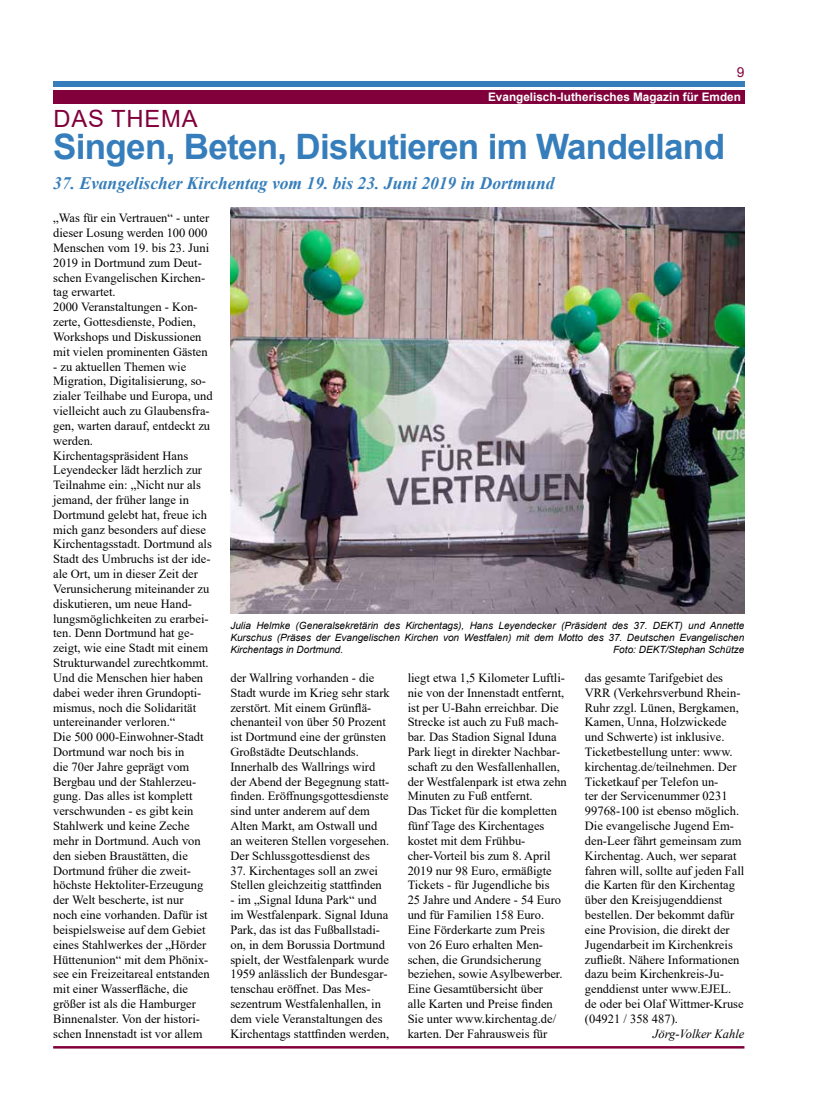
<style>
.page{position:relative;width:826px;height:1117px;background:#fff}
.page>*{position:absolute;margin:0;border:0;box-sizing:border-box;transform-origin:0 0}
.t1{font:700 35px "Arial";letter-spacing:-.02em;color:#367ebb}
.t2{font:23.75px "Arial";color:#81003b}
.t3{font:italic 700 17.5px "Times New Roman";color:#367ebb}
.t4{font:13.75px "Arial";color:#81003b}
.t5{font:12.5px/14.9px "Times New Roman";color:#000}
.t6{font:italic 12.5px "Times New Roman";color:#000}
.t7{font:700 11.75px "Arial";color:#fff}
.t8{font:italic 10px/12px "Arial";color:#000;text-align:justify}
</style>
<div class="page">
<hr style="left:53px;top:1045px;width:691px;height:3px;background:#81003b">
<div style="left:53px;top:81px;width:691px;height:6px;background:#367ebb"></div>
<div style="left:53px;top:90px;width:691px;height:14px;background:#81003b"></div>
<img style="left:230px;top:207px;width:514px;height:406px">
<p class="t4" style="left:736px;top:62px;width:9px">9</p>
<p class="t7" style="left:488px;top:89px;width:254px">Evangelisch-lutherisches Magazin für Emden</p>
<h2 class="t2" style="left:54px;top:102px;width:76px">DAS THEMA</h2>
<h1 class="t1" style="left:53px;top:122px;width:673px">Singen, Beten, Diskutieren im Wandelland</h1>
<h3 class="t3" style="left:53px;top:171px;width:503px">37. Evangelischer Kirchentag vom 19. bis 23. Juni 2019 in Dortmund</h3>
<p class="t5" style="left:53px;top:210px;width:157px">„Was für ein Vertrauen“ - unter dieser Losung werden 100 000<br>Menschen vom 19. bis 23. Juni<br>2019 in Dortmund zum Deut&shy;schen Evangelischen Kirchen&shy;tag erwartet.<br>2000 Veranstaltungen - Kon&shy;zerte, Gottesdienste, Podien,<br>Workshops und Diskussionen mit vielen prominenten Gästen</p>
<p class="t5" style="left:53px;top:358px;width:161px">- zu aktuellen Themen wie<br>Migration, Digitalisierung, so&shy;zialer Teilhabe und Europa, und vielleicht auch zu Glaubensfra&shy;gen, warten darauf, entdeckt zu werden.<br>Kirchentagspräsident Hans<br>Leyendecker lädt herzlich zur<br>Teilnahme ein: „Nicht nur als jemand, der früher lange in<br>Dortmund gelebt hat, freue ich mich ganz besonders auf diese<br>Kirchentagsstadt. Dortmund als<br>Stadt des Umbruchs ist der ide&shy;ale Ort, um in dieser Zeit der<br>Verunsicherung miteinander zu diskutieren, um neue Hand&shy;lungsmöglichkeiten zu erarbei&shy;ten. Denn Dortmund hat ge&shy;zeigt, wie eine Stadt mit einem<br>Strukturwandel zurechtkommt.<br>Und die Menschen hier haben dabei weder ihren Grundopti&shy;mismus, noch die Solidarität untereinander verloren.“<br>Die 500 000-Einwohner-Stadt<br>Dortmund war noch bis in<br>die 70er Jahre geprägt vom<br>Bergbau und der Stahlerzeu&shy;gung. Das alles ist komplett verschwunden - es gibt kein<br>Stahlwerk und keine Zeche mehr in Dortmund. Auch von den sieben Braustätten, die<br>Dortmund früher die zweit&shy;höchste Hektoliter-Erzeugung der Welt bescherte, ist nur<br>noch eine vorhanden. Dafür ist beispielsweise auf dem Gebiet eines Stahlwerkes der „Hörder<br>Hüttenunion“ mit dem Phönix&shy;see ein Freizeitareal entstanden mit einer Wasserfläche, die größer ist als die Hamburger<br>Binnenalster. Von der histori&shy;schen Innenstadt ist vor allem</p>
<p class="t8" style="left:230px;top:619px;width:515px">Julia Helmke (Generalsekretärin des Kirchentags), Hans Leyendecker (Präsident des 37. DEKT) und Annette Kurschus (Präses der Evangelischen Kirchen von Westfalen) mit dem Motto des 37. Deutschen Evangelischen Kirchentags in Dortmund.</p>
<p class="t8" style="left:613px;top:643px;width:133px">Foto: DEKT/Stephan Schütze</p>
<p class="t5" style="left:407px;top:669px;width:161px">liegt etwa 1,5 Kilometer Luftli&shy;nie von der Innenstadt entfernt, ist per U-Bahn erreichbar. Die<br>Strecke ist auch zu Fuß mach&shy;bar. Das Stadion Signal Iduna<br>Park liegt in direkter Nachbar&shy;schaft zu den Wesfallenhallen, der Westfalenpark ist etwa zehn<br>Minuten zu Fuß entfernt.<br>Das Ticket für die kompletten fünf Tage des Kirchentages kostet mit dem Frühbu&shy;cher-Vorteil bis zum 8. April<br>2019 nur 98 Euro, ermäßigte<br>Tickets - für Jugendliche bis<br>25 Jahre und Andere - 54 Euro und für Familien 158 Euro.<br>Eine Förderkarte zum Preis<br>von 26 Euro erhalten Men&shy;schen, die Grundsicherung beziehen, sowie Asylbewerber.<br>Eine Gesamtübersicht über<br>alle Karten und Preise finden<br>Sie unter www.kirchentag.de/ karten. Der Fahrausweis für</p>
<p class="t5" style="left:585px;top:669px;width:161px">das gesamte Tarifgebiet des<br>VRR (Verkehrsverbund Rhein-<br>Ruhr zzgl. Lünen, Bergkamen,<br>Kamen, Unna, Holzwickede und Schwerte) ist inklusive.<br>Ticketbestellung unter: www. kirchentag.de/teilnehmen. Der<br>Ticketkauf per Telefon un-<br>ter der Servicenummer 0231<br>99768-100 ist ebenso möglich.<br>Die evangelische Jugend Em&shy;den-Leer fährt gemeinsam zum<br>Kirchentag. Auch, wer separat fahren will, sollte auf jeden Fall die Karten für den Kirchentag über den Kreisjugenddienst bestellen. Der bekommt dafür eine Provision, die direkt der<br>Jugendarbeit im Kirchenkreis zufließt. Nähere Informationen dazu beim Kirchenkreis-Ju&shy;genddienst unter www.EJEL. de oder bei Olaf Wittmer-Kruse (04921 / 358 487).</p>
<p class="t5" style="left:230px;top:669px;width:161px">der Wallring vorhanden - die<br>Stadt wurde im Krieg sehr stark zerstört. Mit einem Grünflä&shy;chenanteil von über 50 Prozent ist Dortmund eine der grünsten<br>Großstädte Deutschlands.<br>Innerhalb des Wallrings wird der Abend der Begegnung statt&shy;finden. Eröffnungsgottesdienste sind unter anderem auf dem<br>Alten Markt, am Ostwall und an weiteren Stellen vorgesehen.<br>Der Schlussgottesdienst des</p>
<p class="t5" style="left:230px;top:862px;width:153px">37. Kirchentages soll an zwei<br>Stellen gleichzeitig stattfinden</p>
<p class="t5" style="left:230px;top:892px;width:160px">- im „Signal Iduna Park“ und im Westfalenpark. Signal Iduna<br>Park, das ist das Fußballstadi&shy;on, in dem Borussia Dortmund spielt, der Westfalenpark wurde<br>1959 anlässlich der Bundesgar&shy;tenschau eröffnet. Das Mes&shy;sezentrum Westfalenhallen, in dem viele Veranstaltungen des<br>Kirchentags stattfinden werden,</p>
<p class="t6" style="left:653px;top:1024px;width:93px">Jörg-Volker Kahle</p>
</div>
